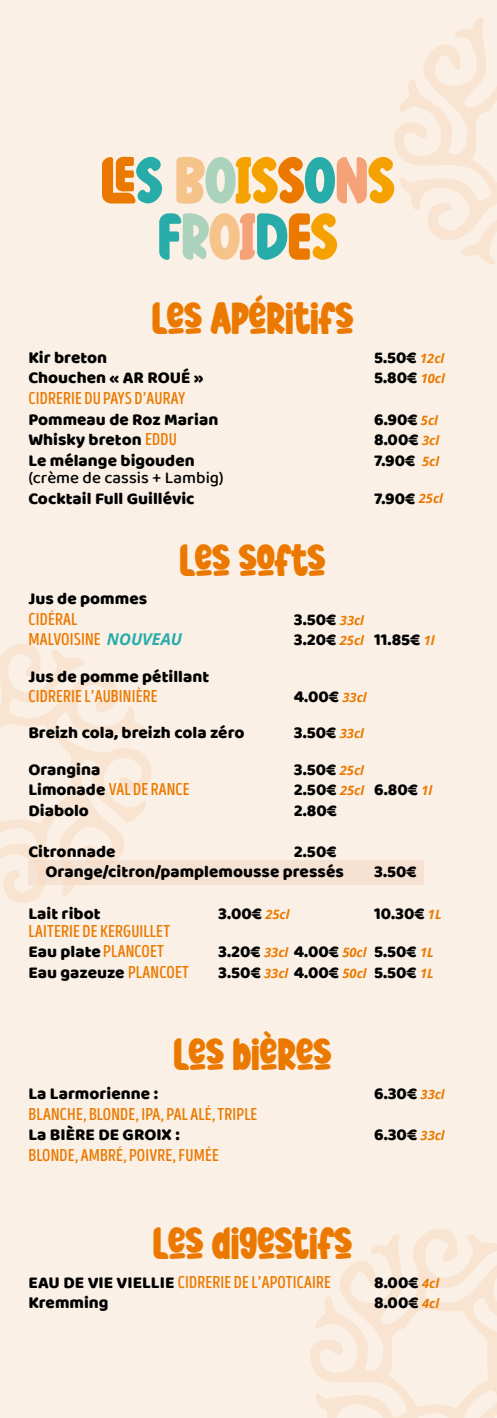
<style>
.page{position:relative;width:497px;height:1418px;background:#fff}
.page>*{position:absolute;margin:0;border:0;box-sizing:border-box;transform-origin:0 0}
.t1{font:62.5px/56.2px "Cutney Personal Use";color:#eb7900;text-align:center}
.t2{font:42.88px "Cutney Personal Use";color:#eb7900}
.t3{font:17.12px/20.5px "Baloo";color:#000}
.t4{font:17.12px "Intro Head B Base";letter-spacing:.01em;color:#eb7900}
.t5{font:500 17px "Baloo 2";color:#000}
.t6{font:italic 700 12.88px "Open Sans";color:#eb7900}
.s1{color:#28acaa}
.s2{color:#f6c38b}
.s3{color:#aad2bd}
.s4{color:#f5a200}
.s5{color:#f5a279}
.s6{font-family:"Open Sans";font-weight:700;font-style:italic;font-size:12.88px;color:#eb7900}
.s7{font-family:"Intro Head B Base";color:#eb7900}
.s8{font-family:"Open Sans";font-weight:700;font-style:italic;font-size:16.25px;color:#28acaa}
.s9{font-family:"Baloo";color:#000}
</style>
<div class="page">
<div style="left:0;top:0;width:496px;height:1417px;background:#faf0e6"></div>
<svg style="left:394px;top:18px;width:102px;height:246px"></svg>
<svg style="left:310px;top:1228px;width:186px;height:189px"></svg>
<svg style="left:0;top:643px;width:157px;height:260px"></svg>
<div style="left:28px;top:860px;width:395px;height:24px;background:#f6e2d3"></div>
<h1 class="t1" style="left:101px;top:148px;width:295px">LE<span class="s1">S</span> <span class="s2">B</span><span class="s3">O</span><span class="s4">IS</span>S<span class="s1">O</span><span class="s5">N</span><span class="s4">S<br></span><span class="s1">F</span><span class="s3">R</span><span class="s2">O</span><span class="s5">I</span><span class="s1">D</span>E<span class="s4">S</span></h1>
<h2 class="t2" style="left:151px;top:290px;width:203px">LES APÉRITIFS</h2>
<p class="t3" style="left:28px;top:347px;width:80px">Kir breton</p>
<p class="t3" style="left:373px;top:347px;width:72px">5.50€ <span class="s6">12cl</span></p>
<p class="t3" style="left:28px;top:367px;width:177px">Chouchen « AR ROUÉ »</p>
<p class="t3" style="left:373px;top:367px;width:72px">5.80€ <span class="s6">10cl</span></p>
<p class="t4" style="left:28px;top:388px;width:158px">CIDRERIE DU PAYS D’AURAY</p>
<p class="t3" style="left:28px;top:408px;width:191px">Pommeau de Roz Marian</p>
<p class="t3" style="left:373px;top:408px;width:65px">6.90€ <span class="s6">5cl</span></p>
<p class="t3" style="left:28px;top:429px;width:150px">Whisky breton <span class="s7">EDDU</span></p>
<p class="t3" style="left:373px;top:429px;width:66px">8.00€ <span class="s6">3cl</span></p>
<p class="t3" style="left:28px;top:449px;width:168px">Le mélange bigouden</p>
<p class="t3" style="left:373px;top:449px;width:66px">7.90€ <span class="s6">5cl</span></p>
<p class="t5" style="left:28px;top:465px;width:196px">(crème de cassis + Lambig)</p>
<p class="t3" style="left:28px;top:487px;width:167px">Cocktail Full Guillévic</p>
<p class="t3" style="left:373px;top:487px;width:43px">7.90€</p>
<h2 class="t2" style="left:179px;top:531px;width:147px">LES SOFTS</h2>
<p class="t3" style="left:28px;top:588px;width:120px">Jus de pommes</p>
<p class="t4" style="left:28px;top:609px;width:50px">CIDÉRAL</p>
<p class="t3" style="left:293px;top:608px;width:72px">3.50€ <span class="s6">33cl</span></p>
<p class="t4" style="left:28px;top:629px;width:155px">MALVOISINE <span class="s8">NOUVEAU</span></p>
<p class="t3" style="left:293px;top:629px;width:142px">3.20€ <span class="s6">25cl</span> 11.85€ <span class="s6">1l</span></p>
<p class="t3" style="left:28px;top:665px;width:182px">Jus de pomme pétillant</p>
<p class="t4" style="left:28px;top:686px;width:130px">CIDRERIE L’AUBINIÈRE</p>
<p class="t3" style="left:293px;top:686px;width:74px">4.00€ <span class="s6">33cl</span></p>
<p class="t3" style="left:28px;top:722px;width:217px">Breizh cola, breizh cola zéro</p>
<p class="t3" style="left:293px;top:722px;width:72px">3.50€ <span class="s6">33cl</span></p>
<p class="t3" style="left:28px;top:758px;width:73px">Orangina</p>
<p class="t3" style="left:293px;top:758px;width:72px">3.50€ <span class="s6">25cl</span></p>
<p class="t4" style="left:28px;top:779px;width:163px"><span class="s9">Limonade</span> VAL DE RANCE</p>
<p class="t3" style="left:293px;top:779px;width:140px">2.50€ <span class="s6">25cl</span> 6.80€ <span class="s6">1l</span></p>
<p class="t3" style="left:28px;top:799px;width:62px">Diabolo</p>
<p class="t3" style="left:293px;top:799px;width:45px">2.80€</p>
<p class="t3" style="left:28px;top:840px;width:88px">Citronnade</p>
<p class="t6" style="left:418px;top:489px;width:26px">25cl</p>
<p class="t3" style="left:45px;top:840px;width:299px;text-indent:248px">2.50€<br>Orange/citron/pamplemousse pressés</p>
<p class="t3" style="left:373px;top:861px;width:44px">3.50€</p>
<p class="t3" style="left:28px;top:902px;width:74px">Lait ribot</p>
<p class="t3" style="left:218px;top:902px;width:73px">3.00€ <span class="s6">25cl</span></p>
<p class="t3" style="left:373px;top:902px;width:69px">10.30€ <span class="s6">1L</span></p>
<p class="t4" style="left:28px;top:921px;width:143px">LAITERIE DE KERGUILLET</p>
<p class="t3" style="left:28px;top:941px;width:137px">Eau plate <span class="s7">PLANCOET</span></p>
<p class="t3" style="left:218px;top:941px;width:217px">3.20€ <span class="s6">33cl</span> 4.00€ <span class="s6">50cl</span> 5.50€ <span class="s6">1L</span></p>
<p class="t3" style="left:28px;top:961px;width:162px">Eau gazeuze <span class="s7">PLANCOET</span></p>
<p class="t3" style="left:218px;top:961px;width:217px">3.50€ <span class="s6">33cl</span> 4.00€ <span class="s6">50cl</span> 5.50€ <span class="s6">1L</span></p>
<h2 class="t2" style="left:173px;top:1025px;width:159px">LES BIÈRES</h2>
<p class="t3" style="left:28px;top:1082px;width:131px">La Larmorienne :</p>
<p class="t3" style="left:373px;top:1082px;width:72px">6.30€ <span class="s6">33cl</span></p>
<p class="t4" style="left:28px;top:1103px;width:230px">BLANCHE, BLONDE, IPA, PAL ALÉ, TRIPLE</p>
<p class="t3" style="left:28px;top:1123px;width:153px">La BIÈRE DE GROIX :</p>
<p class="t3" style="left:373px;top:1123px;width:72px">6.30€ <span class="s6">33cl</span></p>
<p class="t4" style="left:28px;top:1145px;width:192px">BLONDE, AMBRÉ, POIVRE, FUMÉE</p>
<h2 class="t2" style="left:153px;top:1214px;width:200px">LES DIGESTIFS</h2>
<p class="t4" style="left:28px;top:1272px;width:304px"><span class="s9">EAU DE VIE VIELLIE</span> CIDRERIE DE L’APOTICAIRE</p>
<p class="t3" style="left:373px;top:1271px;width:66px">8.00€ <span class="s6">4cl</span></p>
<p class="t3" style="left:28px;top:1292px;width:82px">Kremming</p>
<p class="t3" style="left:373px;top:1292px;width:66px">8.00€ <span class="s6">4cl</span></p>
</div>
